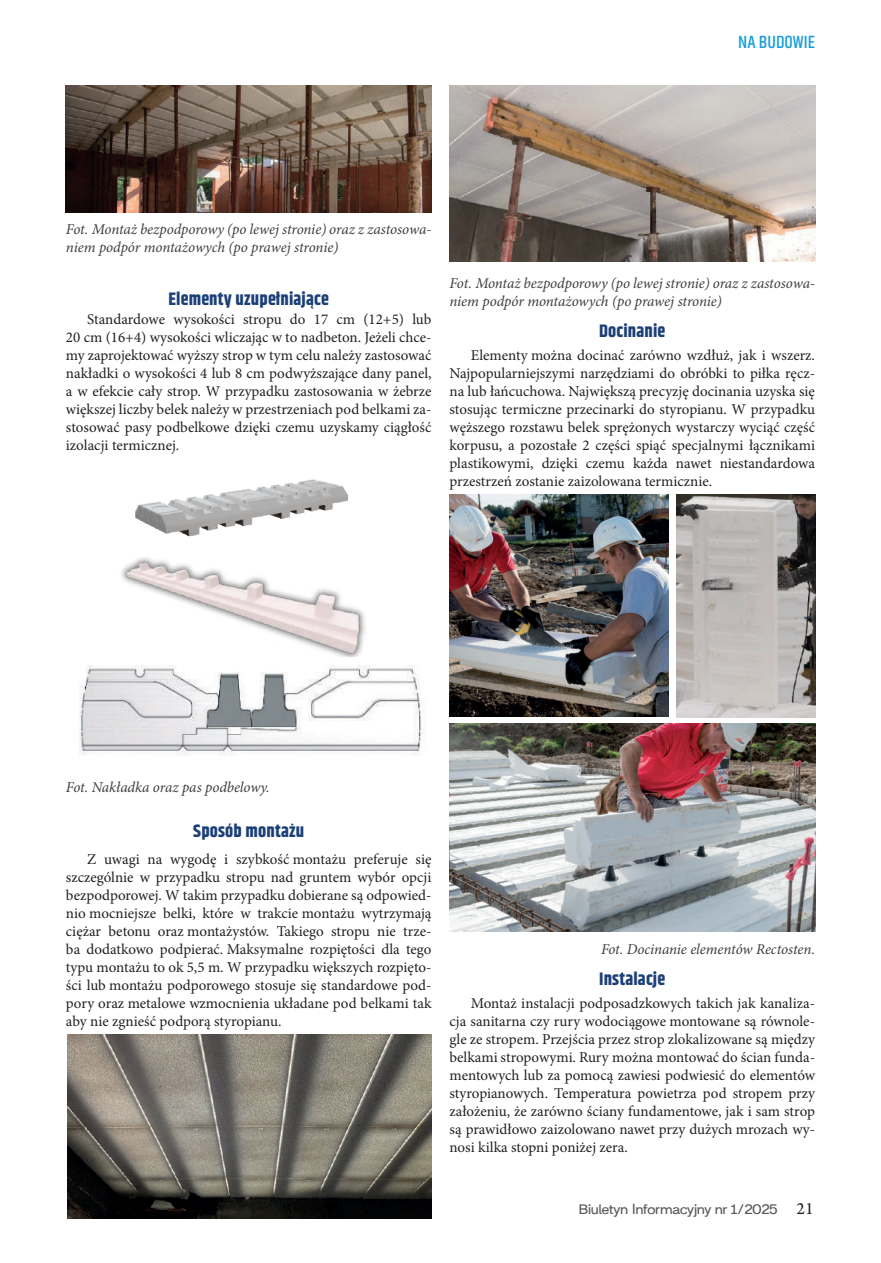
<style>
.page{position:relative;width:881px;height:1263px;background:#fff}
.page>*{position:absolute;margin:0;border:0;box-sizing:border-box;transform-origin:0 0}
.t1{font:700 18px "Khand";letter-spacing:.01em;color:#1b3f76}
.t2{font:500 18px "Khand";color:#149dd9}
.t3{font:15px/18px "Minion Pro";color:#231f20;text-align:justify}
.t4{font:italic 15px/18px "Minion Pro";letter-spacing:-.005em;color:#3e3e3f}
.t5{font:700 15px "Britanica";color:#57585a}
.s1{font-family:"Calibri";font-weight:400;font-size:16.5px}
.s2{font-family:"Arno Pro";font-weight:400;font-size:18px;color:#231f20}
</style>
<div class="page">
<img style="left:66px;top:85px;width:365px;height:127px">
<img style="left:449px;top:495px;width:219px;height:221px">
<img style="left:676px;top:494px;width:138px;height:223px">
<img style="left:449px;top:724px;width:365px;height:207px">
<img style="left:68px;top:1034px;width:363px;height:185px">
<img style="left:449px;top:85px;width:365px;height:177px">
<img style="left:79px;top:665px;width:343px;height:91px">
<img style="left:135px;top:479px;width:214px;height:58px">
<img style="left:121px;top:557px;width:244px;height:100px">
<p class="t2" style="left:738px;top:31px;width:78px">NA BUDOWIE</p>
<p class="t4" style="left:66px;top:220px;width:367px">Fot. Montaż bezpodporowy (po lewej stronie) oraz z zastosowa&shy;niem podpór montażowych (po prawej stronie)</p>
<p class="t1" style="left:168px;top:286px;width:162px">Elementy uzupełniające</p>
<p class="t3" style="left:66px;top:310px;width:367px;text-indent:21px">Standardowe wysokości stropu do 17 cm (12+5) lub 20 cm (16+4) wysokości wliczając w to nadbeton. Jeżeli chce&shy;my zaprojektować wyższy strop w tym celu należy zastosować nakładki o wysokości 4 lub 8 cm podwyższające dany panel, a w efekcie cały strop. W przypadku zastosowania w żebrze większej liczby belek należy w przestrzeniach pod belkami za&shy;stosować pasy podbelkowe dzięki czemu uzyskamy ciągłość izolacji termicznej.</p>
<p class="t4" style="left:449px;top:274px;width:367px">Fot. Montaż bezpodporowy (po lewej stronie) oraz z zastosowa&shy;niem podpór montażowych (po prawej stronie)</p>
<p class="t1" style="left:599px;top:318px;width:68px">Docinanie</p>
<p class="t3" style="left:449px;top:346px;width:367px;text-indent:21px">Elementy można docinać zarówno wzdłuż, jak i wszerz.<br>Najpopularniejszymi narzędziami do obróbki to piłka ręcz&shy;na lub łańcuchowa. Największą precyzję docinania uzyska się stosując termiczne przecinarki do styropianu. W przypadku węższego rozstawu belek sprężonych wystarczy wyciąć część korpusu, a pozostałe 2 części spiąć specjalnymi łącznikami plastikowymi, dzięki czemu każda nawet niestandardowa przestrzeń zostanie zaizolowana termicznie.</p>
<p class="t4" style="left:66px;top:778px;width:205px">Fot. Nakładka oraz pas podbelowy.</p>
<p class="t1" style="left:193px;top:818px;width:112px">Sposób montażu</p>
<p class="t3" style="left:66px;top:850px;width:367px;text-indent:21px">Z uwagi na wygodę i szybkość montażu preferuje się szczególnie w przypadku stropu nad gruntem wybór opcji bezpodporowej. W takim przypadku dobierane są odpowied&shy;nio mocniejsze belki, które w trakcie montażu wytrzymają ciężar betonu oraz montażystów. Takiego stropu nie trze&shy;ba dodatkowo podpierać. Maksymalne rozpiętości dla tego typu montażu to ok 5,5 m. W przypadku większych rozpięto&shy;ści lub montażu podporowego stosuje się standardowe pod&shy;pory oraz metalowe wzmocnienia układane pod belkami tak aby nie zgnieść podporą styropianu.</p>
<p class="t4" style="left:600px;top:940px;width:215px">Fot. Docinanie elementów Rectosten.</p>
<p class="t1" style="left:599px;top:966px;width:67px">Instalacje</p>
<p class="t3" style="left:449px;top:994px;width:367px;text-indent:21px">Montaż instalacji podposadzkowych takich jak kanaliza&shy;cja sanitarna czy rury wodociągowe montowane są równole&shy;gle ze stropem. Przejścia przez strop zlokalizowane są między belkami stropowymi. Rury można montować do ścian funda&shy;mentowych lub za pomocą zawiesi podwiesić do elementów styropianowych. Temperatura powietrza pod stropem przy założeniu, że zarówno ściany fundamentowe, jak i sam strop są prawidłowo zaizolowano nawet przy dużych mrozach wy&shy;nosi kilka stopni poniżej zera.</p>
<p class="t5" style="left:579px;top:1201px;width:236px">Biuletyn <span class="s1">I</span>nformacyjny nr 1/2025 <span class="s2">21</span></p>
</div>
